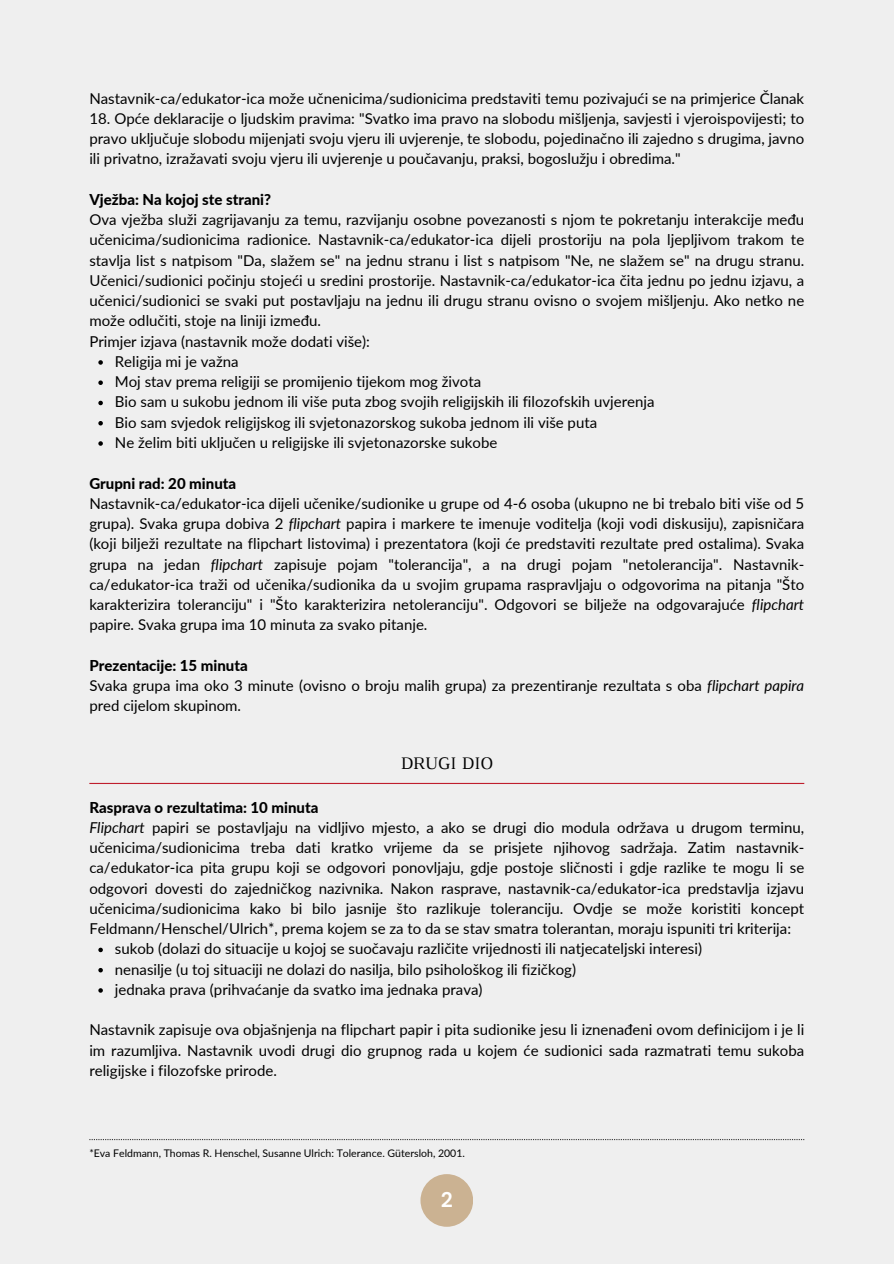
<style>
.page{position:relative;width:894px;height:1264px;background:#fff}
.page>*{position:absolute;margin:0;border:0;box-sizing:border-box;transform-origin:0 0}
.t1{font:700 21px "DM Sans";color:#fff}
.t2{font:18px "Luthier";color:#000}
.t3{font:15px/20.2px "Lato";color:#000}
.t4{font:10.5px "Lato";color:#000}
.s1{font-weight:800}
.s2{font-style:italic}
</style>
<div class="page">
<div style="left:0;top:0;width:893px;height:1263px;background:#efefef"></div>
<hr style="left:89px;top:783px;width:715px;height:1px;background:#bf1e2d">
<svg style="left:98px;top:947px;width:5px;height:5px"></svg>
<svg style="left:98px;top:968px;width:5px;height:4px"></svg>
<svg style="left:98px;top:988px;width:5px;height:4px"></svg>
<div style="left:420px;top:1174px;width:53px;height:52px;background:#cbb292;border-radius:50%"></div>
<svg style="left:98px;top:360px;width:5px;height:5px"></svg>
<svg style="left:98px;top:380px;width:5px;height:5px"></svg>
<svg style="left:98px;top:401px;width:5px;height:4px"></svg>
<svg style="left:98px;top:421px;width:5px;height:4px"></svg>
<svg style="left:98px;top:441px;width:5px;height:5px"></svg>
<svg style="left:89px;top:1139px;width:715px;height:1px"></svg>
<h2 class="t3" style="left:89px;top:88px;width:716px">Nastavnik-ca/edukator-ica može učnenicima/sudionicima predstaviti temu pozivajući se na primjerice Članak</h2>
<h2 class="t3" style="left:89px;top:108px;width:716px;text-align:justify">18. Opće deklaracije o ljudskim pravima: "Svatko ima pravo na slobodu mišljenja, savjesti i vjeroispovijesti; to pravo uključuje slobodu mijenjati svoju vjeru ili uvjerenje, te slobodu, pojedinačno ili zajedno s drugima, javno ili privatno, izražavati svoju vjeru ili uvjerenje u poučavanju, praksi, bogoslužju i obredima."</h2>
<h2 class="t3" style="left:89px;top:189px;width:716px"><span class="s1">Vježba: Na kojoj ste strani?<br></span>Ova vježba služi zagrijavanju za temu, razvijanju osobne povezanosti s njom te pokretanju interakcije među učenicima/sudionicima radionice. Nastavnik-ca/edukator-ica dijeli prostoriju na pola ljepljivom trakom te stavlja list s natpisom "Da, slažem se" na jednu stranu i list s natpisom "Ne, ne slažem se" na drugu stranu.<br>Učenici/sudionici počinju stojeći u sredini prostorije. Nastavnik-ca/edukator-ica čita jednu po jednu izjavu, a učenici/sudionici se svaki put postavljaju na jednu ili drugu stranu ovisno o svojem mišljenju. Ako netko ne može odlučiti, stoje na liniji između.<br>Primjer izjava (nastavnik može dodati više):</h2>
<h1 class="t3" style="left:115px;top:351px;width:125px">Religija mi je važna</h1>
<h2 class="t3" style="left:115px;top:371px;width:368px">Moj stav prema religiji se promijenio tijekom mog života</h2>
<p class="t3" style="left:115px;top:391px;width:541px">Bio sam u sukobu jednom ili više puta zbog svojih religijskih ili filozofskih uvjerenja</p>
<p class="t3" style="left:115px;top:412px;width:483px">Bio sam svjedok religijskog ili svjetonazorskog sukoba jednom ili više puta</p>
<p class="t3" style="left:115px;top:432px;width:384px">Ne želim biti uključen u religijske ili svjetonazorske sukobe</p>
<h2 class="t3" style="left:89px;top:472px;width:716px"><span class="s1">Grupni rad: 20 minuta<br></span>Nastavnik-ca/edukator-ica dijeli učenike/sudionike u grupe od 4-6 osoba (ukupno ne bi trebalo biti više od 5 grupa). Svaka grupa dobiva 2 <span class="s2">flipchart</span> papira i markere te imenuje voditelja (koji vodi diskusiju), zapisničara (koji bilježi rezultate na flipchart listovima) i prezentatora (koji će predstaviti rezultate pred ostalima). Svaka grupa na jedan <span class="s2">flipchart</span> zapisuje pojam "tolerancija", a na drugi pojam "netolerancija". Nastavnik&shy;ca/edukator-ica traži od učenika/sudionika da u svojim grupama raspravljaju o odgovorima na pitanja "Što karakterizira toleranciju" i "Što karakterizira netoleranciju". Odgovori se bilježe na odgovarajuće <span class="s2">flipchart </span>papire. Svaka grupa ima 10 minuta za svako pitanje.</h2>
<p class="t3" style="left:89px;top:655px;width:716px"><span class="s1">Prezentacije: 15 minuta<br></span>Svaka grupa ima oko 3 minute (ovisno o broju malih grupa) za prezentiranje rezultata s oba <span class="s2">flipchart papira </span>pred cijelom skupinom.</p>
<h2 class="t2" style="left:400px;top:756px;width:94px">DRUGI DIO</h2>
<h2 class="t3" style="left:89px;top:796px;width:716px"><span class="s1">Rasprava o rezultatima: 10 minuta<br></span><span class="s2">Flipchart</span> papiri se postavljaju na vidljivo mjesto, a ako se drugi dio modula održava u drugom terminu, učenicima/sudionicima treba dati kratko vrijeme da se prisjete njihovog sadržaja. Zatim nastavnik&shy;ca/edukator-ica pita grupu koji se odgovori ponovljaju, gdje postoje sličnosti i gdje razlike te mogu li se odgovori dovesti do zajedničkog nazivnika. Nakon rasprave, nastavnik-ca/edukator-ica predstavlja izjavu učenicima/sudionicima kako bi bilo jasnije što razlikuje toleranciju. Ovdje se može koristiti koncept Feldmann/Henschel/Ulrich*, prema kojem se za to da se stav smatra tolerantan, moraju ispuniti tri kriterija:</h2>
<p class="t3" style="left:115px;top:938px;width:588px">sukob (dolazi do situacije u kojoj se suočavaju različite vrijednosti ili natjecateljski interesi)</p>
<p class="t3" style="left:115px;top:958px;width:462px">nenasilje (u toj situaciji ne dolazi do nasilja, bilo psihološkog ili fizičkog)</p>
<p class="t3" style="left:115px;top:979px;width:369px">jednaka prava (prihvaćanje da svatko ima jednaka prava)</p>
<p class="t3" style="left:89px;top:1019px;width:716px;text-align:justify">Nastavnik zapisuje ova objašnjenja na flipchart papir i pita sudionike jesu li iznenađeni ovom definicijom i je li im razumljiva. Nastavnik uvodi drugi dio grupnog rada u kojem će sudionici sada razmatrati temu sukoba religijske i filozofske prirode.</p>
<p class="t4" style="left:89px;top:1146px;width:377px">*Eva Feldmann, Thomas R. Henschel, Susanne Ulrich: Tolerance. Gütersloh, 2001.</p>
<p class="t1" style="left:440px;top:1186px;width:14px">2</p>
</div>
